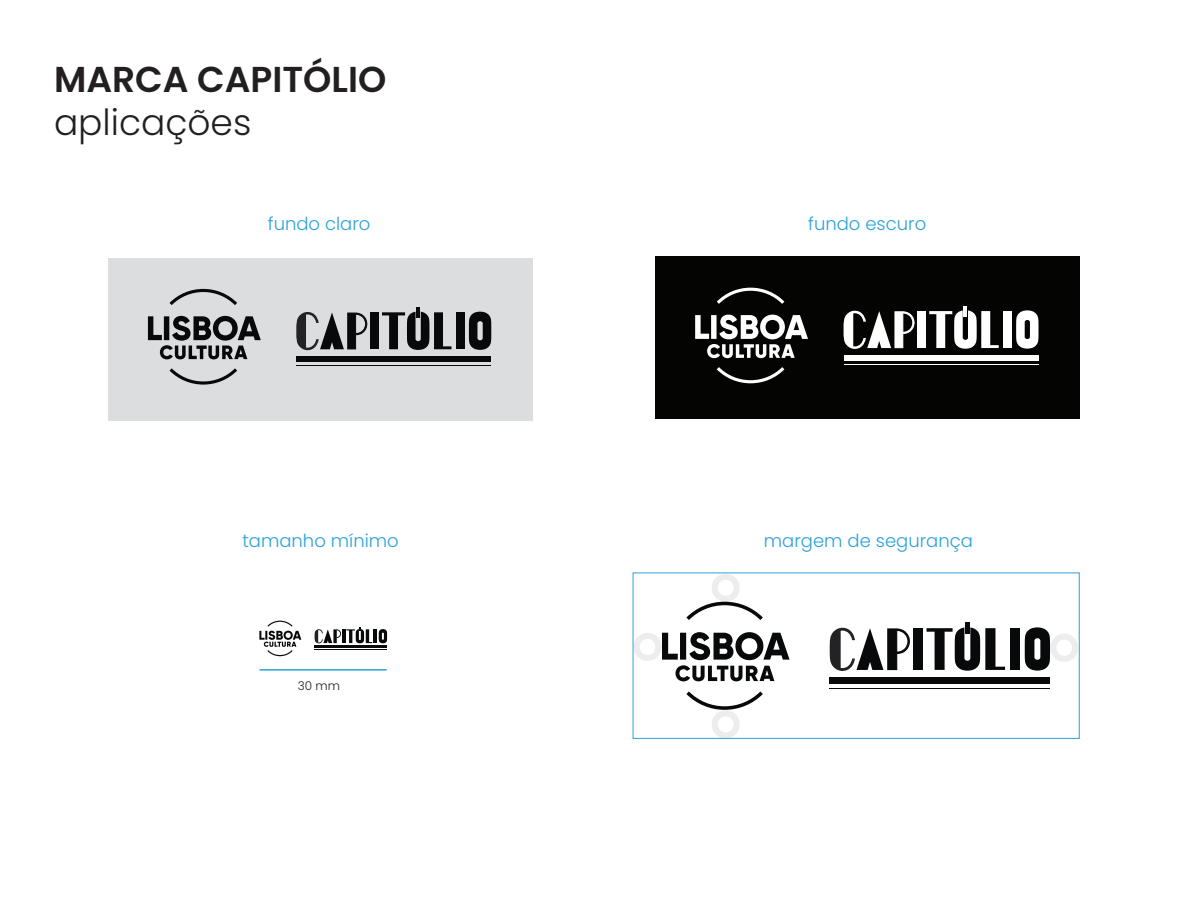
<style>
.page{position:relative;width:1188px;height:918px;background:#fff}
.page>*{position:absolute;margin:0;border:0;box-sizing:border-box;transform-origin:0 0}
.t1{font:600 36px "Poppins";color:#231f20}
.t2{font:300 36px "Poppins";color:#231f20}
.t3{font:300 18px "Poppins";color:#2ca2d9}
.t4{font:300 12px "Poppins";color:#231f20}
</style>
<div class="page">
<div style="left:108px;top:258px;width:424px;height:162px;background:#dcdddf"></div>
<div style="left:296px;top:356px;width:195px;height:6px;background:#07090a"></div>
<hr style="left:296px;top:365px;width:195px;height:1px;background:#07090a">
<div style="left:370px;top:312px;width:9px;height:37px;background:#07090a"></div>
<svg style="left:469px;top:312px;width:22px;height:38px"></svg>
<div style="left:456px;top:312px;width:8px;height:37px;background:#07090a"></div>
<svg style="left:382px;top:312px;width:69px;height:38px"></svg>
<hr style="left:416px;top:307px;width:4px;height:11px;background:#07090a">
<svg style="left:296px;top:312px;width:71px;height:38px"></svg>
<svg style="left:148px;top:316px;width:113px;height:43px"></svg>
<svg style="left:170px;top:368px;width:67px;height:17px"></svg>
<svg style="left:170px;top:289px;width:67px;height:16px"></svg>
<div style="left:655px;top:257px;width:424px;height:162px;background:#040503"></div>
<div style="left:844px;top:355px;width:194px;height:6px;background:#fff"></div>
<hr style="left:844px;top:364px;width:194px;height:1px;background:#fff">
<div style="left:917px;top:311px;width:9px;height:37px;background:#fff"></div>
<svg style="left:1016px;top:310px;width:23px;height:39px"></svg>
<div style="left:1003px;top:311px;width:9px;height:37px;background:#fff"></div>
<svg style="left:929px;top:306px;width:70px;height:43px"></svg>
<svg style="left:844px;top:311px;width:71px;height:38px"></svg>
<svg style="left:695px;top:315px;width:113px;height:43px"></svg>
<svg style="left:717px;top:367px;width:67px;height:16px"></svg>
<svg style="left:717px;top:288px;width:67px;height:16px"></svg>
<div style="left:830px;top:677px;width:220px;height:7px;background:#07090a"></div>
<hr style="left:830px;top:688px;width:220px;height:1px;background:#07090a">
<div style="left:913px;top:628px;width:10px;height:42px;background:#07090a"></div>
<svg style="left:1025px;top:627px;width:53px;height:44px"></svg>
<div style="left:1010px;top:628px;width:10px;height:42px;background:#07090a"></div>
<svg style="left:927px;top:627px;width:78px;height:44px"></svg>
<hr style="left:965px;top:622px;width:4px;height:12px;background:#07090a">
<svg style="left:830px;top:628px;width:80px;height:43px"></svg>
<svg style="left:635px;top:632px;width:155px;height:49px"></svg>
<svg style="left:686px;top:691px;width:77px;height:46px"></svg>
<svg style="left:686px;top:575px;width:77px;height:45px"></svg>
<hr style="left:315px;top:646px;width:72px;height:2px;background:#07090a">
<hr style="left:315px;top:649px;width:72px;height:1px;background:#07090a">
<svg style="left:379px;top:629px;width:8px;height:14px"></svg>
<hr style="left:374px;top:629px;width:3px;height:14px;background:#07090a">
<svg style="left:315px;top:627px;width:57px;height:16px"></svg>
<svg style="left:259px;top:621px;width:42px;height:35px"></svg>
<hr style="left:260px;top:669px;width:127px;height:2px;background:#2ca2d9">
<div style="left:633px;top:573px;width:447px;height:166px;border:1px solid #2ca2d9"></div>
<p class="t1" style="left:54px;top:58px;width:334px">MARCA CAPITÓLIO</p>
<p class="t2" style="left:54px;top:102px;width:199px">aplicações</p>
<p class="t3" style="left:268px;top:213px;width:104px">fundo claro</p>
<p class="t3" style="left:808px;top:213px;width:120px">fundo escuro</p>
<p class="t3" style="left:242px;top:531px;width:158px">tamanho mínimo</p>
<p class="t3" style="left:764px;top:531px;width:211px">margem de segurança</p>
<p class="t4" style="left:298px;top:679px;width:44px">30 mm</p>
</div>
